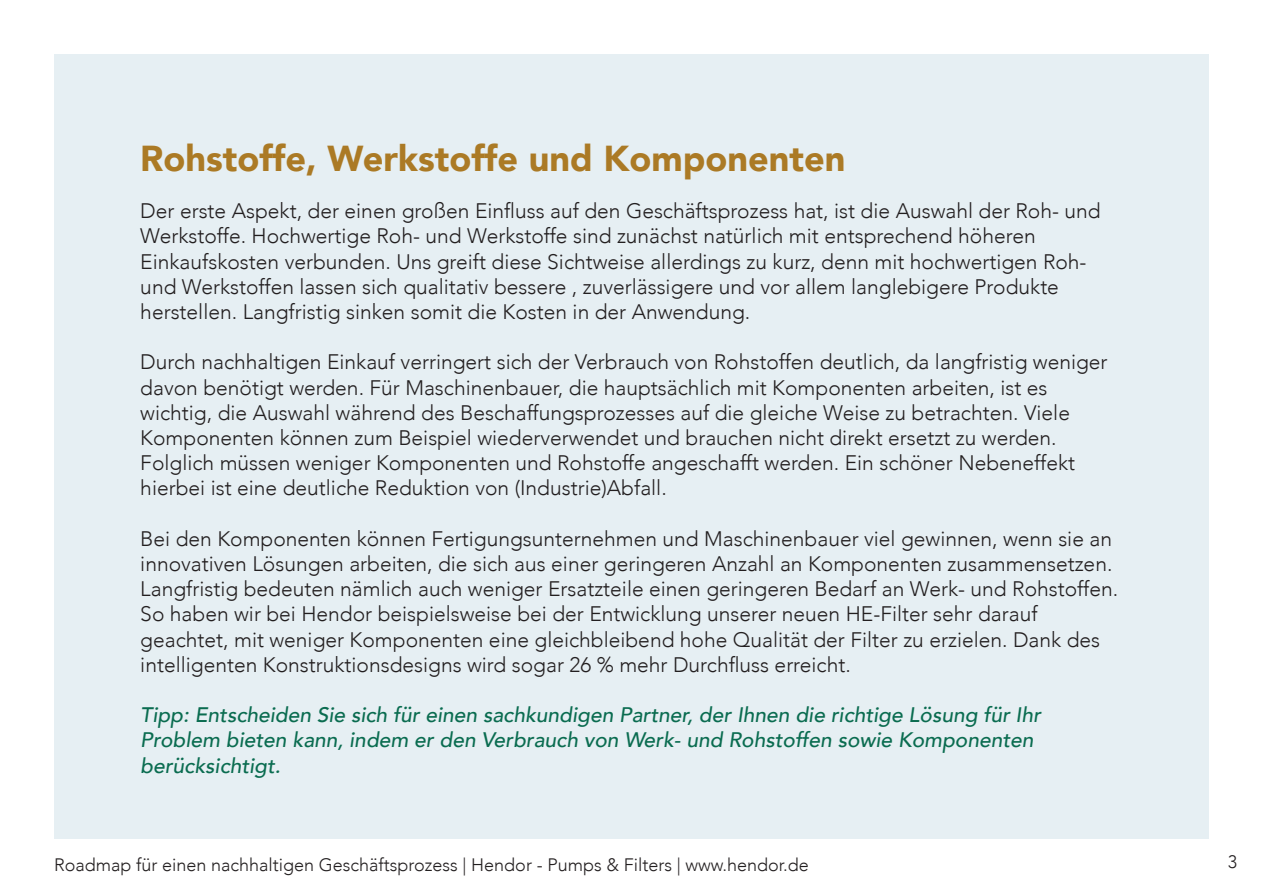
<style>
.page{position:relative;width:1263px;height:893px;background:#fff}
.page>*{position:absolute;margin:0;border:0;box-sizing:border-box;transform-origin:0 0}
.t1{font:900 36px "Avenir";color:#ab7a25}
.t2{font:300 21px/25.2px "Avenir";color:#231f20}
.t3{font:italic 500 21px/25.2px "Avenir";color:#0a6c50}
.t4{font:300 18px "Avenir";color:#231f20}
</style>
<div class="page">
<div style="left:54px;top:54px;width:1155px;height:785px;background:#e6eff3"></div>
<h1 class="t1" style="left:140px;top:135px;width:707px">Rohstoffe, Werkstoffe und Komponenten</h1>
<p class="t2" style="left:140px;top:199px;width:962px">Der erste Aspekt, der einen großen Einfluss auf den Geschäftsprozess hat, ist die Auswahl der Roh- und Werkstoffe. Hochwertige Roh- und Werkstoffe sind zunächst natürlich mit entsprechend höheren Einkaufskosten verbunden. Uns greift diese Sichtweise allerdings zu kurz, denn mit hochwertigen Roh&shy;und Werkstoffen lassen sich qualitativ bessere , zuverlässigere und vor allem langlebigere Produkte herstellen. Langfristig sinken somit die Kosten in der Anwendung.</p>
<p class="t2" style="left:140px;top:350px;width:969px">Durch nachhaltigen Einkauf verringert sich der Verbrauch von Rohstoffen deutlich, da langfristig weniger davon benötigt werden. Für Maschinenbauer, die hauptsächlich mit Komponenten arbeiten, ist es wichtig, die Auswahl während des Beschaffungsprozesses auf die gleiche Weise zu betrachten. Viele Komponenten können zum Beispiel wiederverwendet und brauchen nicht direkt ersetzt zu werden.<br>Folglich müssen weniger Komponenten und Rohstoffe angeschafft werden. Ein schöner Nebeneffekt hierbei ist eine deutliche Reduktion von (Industrie)Abfall.</p>
<p class="t2" style="left:140px;top:527px;width:979px">Bei den Komponenten können Fertigungsunternehmen und Maschinenbauer viel gewinnen, wenn sie an innovativen Lösungen arbeiten, die sich aus einer geringeren Anzahl an Komponenten zusammensetzen.<br>Langfristig bedeuten nämlich auch weniger Ersatzteile einen geringeren Bedarf an Werk- und Rohstoffen.<br>So haben wir bei Hendor beispielsweise bei der Entwicklung unserer neuen HE-Filter sehr darauf geachtet, mit weniger Komponenten eine gleichbleibend hohe Qualität der Filter zu erzielen. Dank des intelligenten Konstruktionsdesigns wird sogar 26 % mehr Durchfluss erreicht.</p>
<p class="t3" style="left:140px;top:703px;width:902px">Tipp: Entscheiden Sie sich für einen sachkundigen Partner, der Ihnen die richtige Lösung für Ihr<br>Problem bieten kann, indem er den Verbrauch von Werk- und Rohstoffen sowie Komponenten berücksichtigt.</p>
<p class="t4" style="left:54px;top:853px;width:756px">Roadmap für einen nachhaltigen Geschäftsprozess | Hendor - Pumps &amp; Filters | www.hendor.de</p>
<p class="t4" style="left:1228px;top:850px;width:11px">3</p>
</div>
